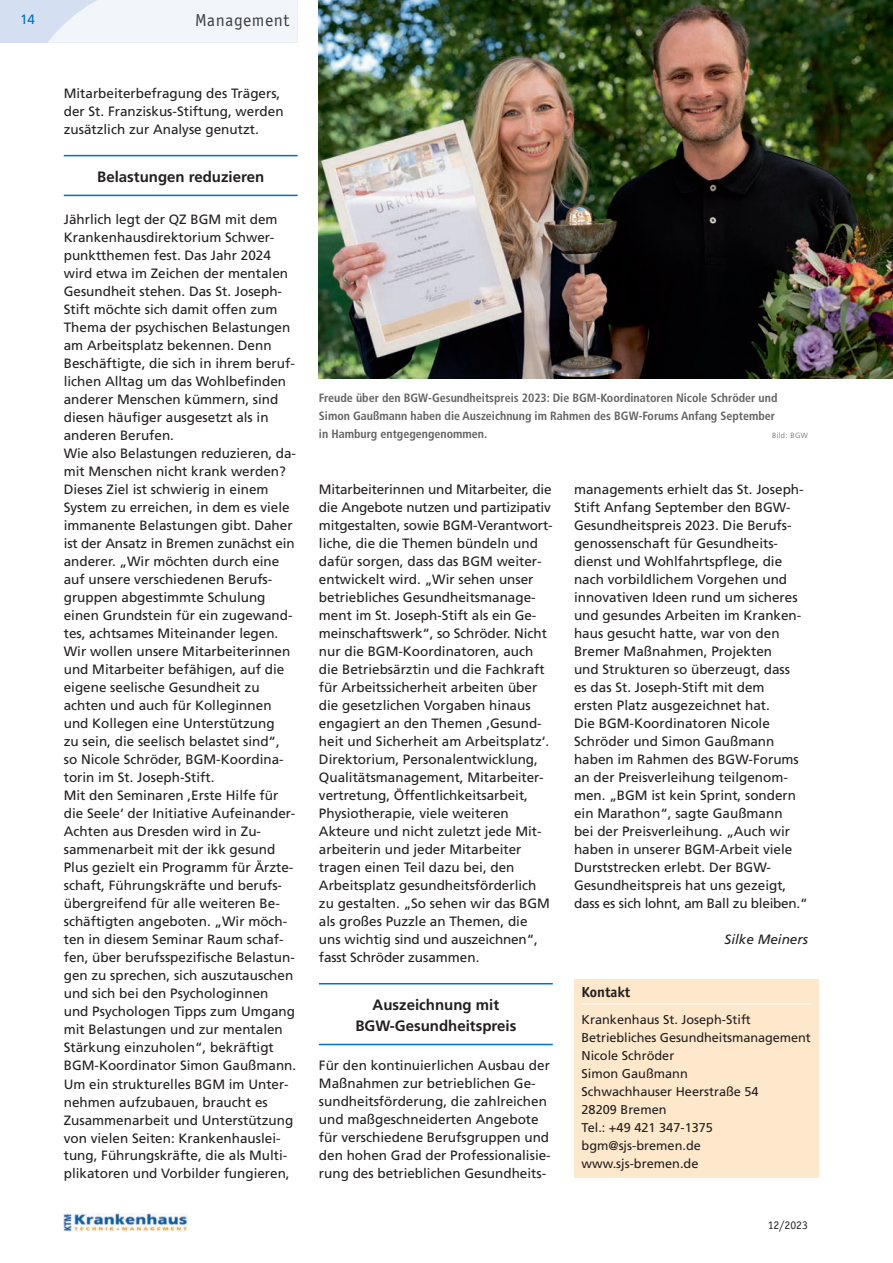
<style>
.page{position:relative;width:893px;height:1263px;background:#fff}
.page>*{position:absolute;margin:0;border:0;box-sizing:border-box;transform-origin:0 0}
.t1{font:18px "Officina Sans";letter-spacing:.03em;color:#3e3e3f}
.t2{font:700 15px/21px "Frutiger";color:#231f20;text-align:center}
.t3{font:700 15px "Officina Sans";color:#231f20}
.t4{font:13.5px/18px "Frutiger";color:#231f20}
.t5{font:italic 13.5px "Frutiger";color:#231f20}
.t6{font:13.5px "Frutiger";color:#0072bc}
.t7{font:12.75px "Frutiger";color:#231f20}
.t8{font:700 condensed 12px/18px "Frutiger";color:#636366}
.t9{font:12px "Officina Sans";color:#231f20}
.t10{font:300 7.5px "Frutiger";letter-spacing:.055em;color:#636366}
</style>
<div class="page">
<img style="left:319px;top:0;width:574px;height:378px">
<img style="left:64px;top:1213px;width:123px;height:18px">
<div style="left:0;top:0;width:298px;height:43px;background:#d4e0f1"></div>
<svg style="left:48px;top:0;width:250px;height:43px;background:#eff3f9"></svg>
<hr style="left:64px;top:155px;width:234px;height:1px;background:#0072bc">
<hr style="left:64px;top:195px;width:234px;height:1px;background:#0072bc">
<hr style="left:319px;top:983px;width:234px;height:1px;background:#0072bc">
<hr style="left:319px;top:1044px;width:234px;height:1px;background:#0072bc">
<div style="left:574px;top:980px;width:245px;height:198px;background:#fee8cb"></div>
<hr style="left:582px;top:1003px;width:229px;height:1px;background:#fff">
<p class="t6" style="left:20px;top:14px;width:17px">14</p>
<p class="t1" style="left:195px;top:14px;width:96px">Management</p>
<p class="t4" style="left:64px;top:86px;width:221px">Mitarbeiterbefragung des Trägers, der St. Franziskus-Stiftung, werden zu sätzlich zur Analyse genutzt.</p>
<p class="t2" style="left:97px;top:167px;width:169px">Belastungen reduzieren</p>
<p class="t4" style="left:64px;top:212px;width:233px">Jährlich legt der QZ BGM mit dem<br>Krankenhausdirektorium Schwer&shy;punktthemen fest. Das Jahr 2024 wird etwa im Zeichen der mentalen<br>Gesundheit stehen. Das St. Joseph-<br>Stift möchte sich damit offen zum<br>Thema der psychischen Belastungen am Arbeitsplatz bekennen. Denn<br>Beschäftigte, die sich in ihrem beruf&shy;lichen Alltag um das Wohlbefinden anderer Menschen kümmern, sind diesen häufiger ausgesetzt als in anderen Berufen.</p>
<p class="t4" style="left:64px;top:446px;width:234px">Wie also Belastungen reduzieren, da&shy;mit Menschen nicht krank werden?<br>Dieses Ziel ist schwierig in einem System zu erreichen, in dem es viele immanente Belastungen gibt. Daher ist der Ansatz in Bremen zunächst ein anderer. „Wir möchten durch eine auf unsere verschiedenen Berufs&shy;gruppen abgestimmte Schulung einen Grundstein für ein zugewand&shy;tes, achtsames Miteinander legen.<br>Wir wollen unsere Mitarbeiterinnen und Mitarbeiter befähigen, auf die eigene seelische Gesundheit zu achten und auch für Kolleginnen und Kollegen eine Unterstützung<br>zu sein, die seelisch belastet sind“, so Nicole Schröder, BGM-Koordina - torin im St. Joseph-Stift.</p>
<p class="t4" style="left:64px;top:788px;width:234px">Mit den Seminaren ,Erste Hilfe für die Seele‘ der Initiative Aufeinander-Achten aus Dresden wird in Zu - sammenarbeit mit der ikk gesund Plus gezielt ein Programm für Ärzte&shy;schaft, Führungskräfte und berufs&shy;übergreifend für alle weiteren Be - schäftigten angeboten. „Wir möch&shy;ten in diesem Seminar Raum schaf&shy;fen, über berufsspezifische Belastun&shy;gen zu sprechen, sich auszutauschen und sich bei den Psychologinnen und Psychologen Tipps zum Umgang mit Belastungen und zur mentalen Stärkung einzu holen“, bekräftigt BGM-Koordinator Simon Gaußmann.</p>
<p class="t4" style="left:64px;top:1076px;width:231px">Um ein strukturelles BGM im Unter&shy;nehmen aufzubauen, braucht es<br>Zu sammenarbeit und Unterstützung von vielen Seiten: Krankenhauslei&shy;tung, Führungskräfte, die als Multi&shy;plikatoren und Vorbilder fungieren,</p>
<p class="t8" style="left:319px;top:389px;width:460px">Freude über den BGW-Gesundheitspreis 2023: Die BGM-Koordinatoren Nicole Schröder und<br>Simon Gaußmann haben die Auszeichnung im Rahmen des BGW-Forums Anfang September in Hamburg entgegengenommen.</p>
<p class="t10" style="left:772px;top:432px;width:37px">Bild: BGW</p>
<p class="t4" style="left:319px;top:482px;width:235px">Mitarbeiterinnen und Mitarbeiter, die die Angebote nutzen und partizipativ mitgestalten, sowie BGM-Verantwort - liche, die die Themen bündeln und dafür sorgen, dass das BGM weiter&shy;entwickelt wird. „Wir sehen unser betriebliches Gesundheitsmanage&shy;ment im St. Joseph-Stift als ein Ge - meinschaftswerk“, so Schröder. Nicht nur die BGM-Koordinatoren, auch die Betriebsärztin und die Fachkraft für Arbeitssicherheit arbeiten über die gesetzlichen Vorgaben hinaus engagiert an den Themen ‚Gesund&shy;heit und Sicherheit am Arbeitsplatz‘.<br>Direktorium, Personalentwicklung, Qualitätsmanagement, Mitarbeiter&shy;vertretung, Öffentlichkeitsarbeit, Physiotherapie, viele weiteren Akteure und nicht zuletzt jede Mit&shy;arbeiterin und jeder Mitarbeiter tragen einen Teil dazu bei, den Arbeitsplatz gesundheitsförderlich zu gestalten. „So sehen wir das BGM als großes Puzzle an Themen, die<br>uns wichtig sind und auszeichnen“, fasst Schröder zusammen.</p>
<p class="t2" style="left:355px;top:995px;width:162px">Auszeichnung mit<br>BGW-Gesundheitspreis</p>
<p class="t4" style="left:319px;top:1058px;width:233px">Für den kontinuierlichen Ausbau der Maßnahmen zur betrieblichen Ge - sundheitsförderung, die zahlreichen und maßgeschneiderten Angebote für verschiedene Berufsgruppen und den hohen Grad der Professionalisie&shy;rung des betrieblichen Gesundheits-</p>
<p class="t4" style="left:574px;top:482px;width:235px">managements erhielt das St. Joseph-Stift Anfang September den BGW-Gesundheitspreis 2023. Die Berufs - genossenschaft für Gesundheits&shy;dienst und Wohlfahrtspflege, die nach vorbildlichem Vorgehen und innovativen Ideen rund um sicheres und gesundes Arbeiten im Kranken&shy;haus gesucht hatte, war von den Bremer Maßnahmen, Projekten<br>und Strukturen so überzeugt, dass<br>es das St. Joseph-Stift mit dem<br>ersten Platz ausgezeichnet hat.<br>Die BGM-Koordinatoren Nicole Schröder und Simon Gaußmann haben im Rahmen des BGW-Forums an der Preisverleihung teilgenom&shy;men. „BGM ist kein Sprint, sondern ein Marathon“, sagte Gaußmann<br>bei der Preisverleihung. „Auch wir haben in unserer BGM-Arbeit viele Durststrecken erlebt. Der BGW-Gesundheitspreis hat uns gezeigt, dass es sich lohnt, am Ball zu bleiben.“</p>
<p class="t5" style="left:725px;top:934px;width:85px">Silke Meiners</p>
<p class="t3" style="left:582px;top:986px;width:50px">Kontakt</p>
<p class="t7" style="left:582px;top:1014px;width:171px">Krankenhaus St. Joseph-Stift</p>
<p class="t7" style="left:582px;top:1032px;width:231px">Betriebliches Gesundheitsmanagement</p>
<p class="t7" style="left:582px;top:1050px;width:94px">Nicole Schröder</p>
<p class="t7" style="left:582px;top:1068px;width:108px">Simon Gaußmann</p>
<p class="t7" style="left:582px;top:1086px;width:179px">Schwachhauser Heerstraße 54</p>
<p class="t7" style="left:582px;top:1104px;width:87px">28209 Bremen</p>
<p class="t7" style="left:582px;top:1122px;width:133px">Tel.: +49 421 347-1375</p>
<p class="t7" style="left:582px;top:1140px;width:121px">bgm@sjs-bremen.de</p>
<p class="t7" style="left:582px;top:1158px;width:118px">www.sjs-bremen.de</p>
<p class="t9" style="left:768px;top:1221px;width:42px">12/2023</p>
</div>
